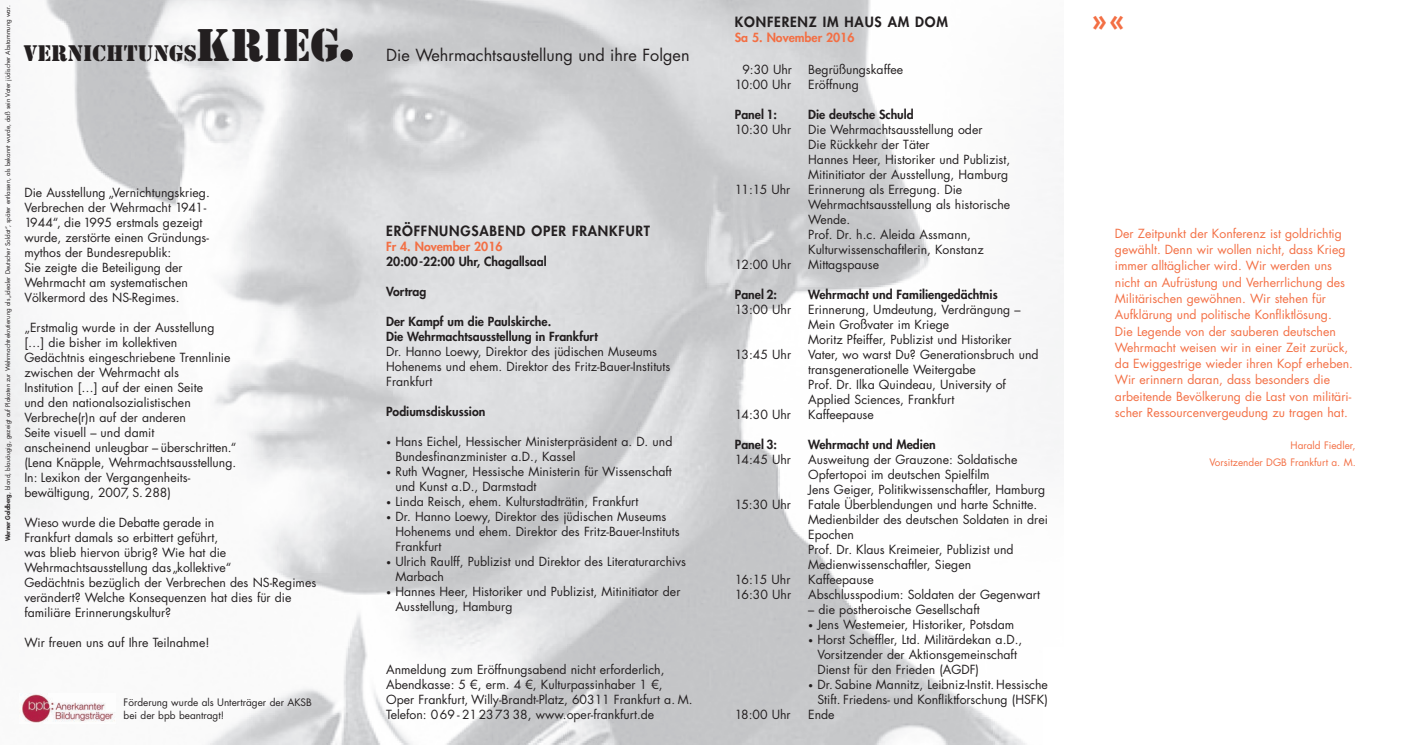
<style>
.page{position:relative;width:1407px;height:745px;background:#fff}
.page>*{position:absolute;margin:0;border:0;box-sizing:border-box;transform-origin:0 0}
.t1{font:800 28.75px "Futura LT";color:#f36f44}
.t2{font:23.38px "Stencil";color:#231f20}
.t3{font:16.25px "Futura LT";color:#231f20}
.t4{font:800 13.75px "Futura LT";letter-spacing:.06em;color:#231f20}
.t5{font:12.25px/15px "Futura LT";color:#231f20}
.t6{font:12.25px/16.2px "Futura LT";color:#f36f44}
.t7{font:800 12.25px/15px "Futura LT";color:#231f20}
.t8{font:800 12.25px "Futura LT";color:#f36f44}
.t9{font:10px/12.5px "Futura LT";color:#231f20}
.t10{font:10px/16.2px "Futura LT";color:#f36f44;text-align:right}
.t11{font:6.25px "Futura LT";letter-spacing:-.005em;color:#231f20}
.s1{font-weight:800}
.s2{font-size:47.5px}
.s3{font-size:65px}
.s4{font-size:8.75px}
</style>
<div class="page">
<img style="left:0;top:0;width:1063px;height:745px">
<img style="left:20px;top:693px;width:96px;height:31px">
<p class="t11" style="left:5px;top:541px;width:537px;rotate:-90deg"><span class="s1">Werner Goldberg</span>, blond, blauäugig, gezeigt auf Plakaten zur Wehrmachtrekrutierung als„idealer Deutscher Soldat“, später entlassen, als bekannt wurde, daß sein Vater jüdischer Abstammung war.</p>
<h2 class="t2" style="left:23px;top:44px;width:335px">VERNICHTUNGS<span class="s2">KRIEG</span><span class="s3">.</span></h2>
<p class="t5" style="left:24px;top:186px;width:187px">Die Ausstellung „Vernichtungskrieg.<br>Verbrechen der Wehrmacht 1941-<br>1944“, die 1995 erstmals gezeigt wurde, zerstörte einen Gründungs - mythos der Bundes republik:<br>Sie zeigte die Beteiligung der<br>Wehrmacht am systematischen<br>Völkermord des NS-Regimes.</p>
<p class="t5" style="left:24px;top:321px;width:214px">„Erstmalig wurde in der Ausstellung […] die bisher im kollektiven Gedächtnis eingeschriebene Trennlinie zwischen der Wehrmacht als<br>Institution […] auf der einen Seite<br>und den nationalsozialistischen Verbreche(r)n auf der anderen<br>Seite visuell – und damit<br>anscheinend unleugbar – überschritten.“ (Lena Knäpple, Wehr machts ausstellung.<br>In: Lexikon der Vergangenheits-<br>bewälti gung, 2007, S. 288)</p>
<p class="t5" style="left:24px;top:516px;width:293px">Wieso wurde die Debatte gerade in<br>Frankfurt damals so erbittert geführt,<br>was blieb hiervon übrig? Wie hat die Wehrmachtsausstellung das„kollektive“<br>Gedächt nis bezüglich der Verbrechen des NS-Regimes verändert? Welche Konsequenzen hat dies für die familiäre Erinnerungskultur?</p>
<p class="t5" style="left:24px;top:636px;width:187px">Wir freuen uns auf Ihre Teilnahme!</p>
<p class="t9" style="left:124px;top:697px;width:190px">Förderung wurde als Unterträger der AKSB bei der bpb beantragt!</p>
<h3 class="t3" style="left:386px;top:47px;width:305px">Die Wehrmachtsaustellung und ihre Folgen</h3>
<p class="t4" style="left:386px;top:226px;width:265px">ERÖFFNUNGSABEND OPER FRANKFURT</p>
<p class="t8" style="left:386px;top:242px;width:118px">Fr 4. November 2016</p>
<p class="t7" style="left:386px;top:256px;width:162px">20:00-22:00 Uhr, Chagallsaal</p>
<p class="t7" style="left:386px;top:286px;width:42px">Vortrag</p>
<p class="t7" style="left:386px;top:316px;width:213px">Der Kampf um die Paulskirche.<br>Die Wehrmachtsausstellung in Frankfurt</p>
<p class="t5" style="left:386px;top:345px;width:286px">Dr. Hanno Loewy, Direktor des jüdischen Museums<br>Hohenems und ehem. Direktor des Fritz-Bauer-Instituts<br>Frankfurt</p>
<p class="t7" style="left:386px;top:406px;width:101px">Podiumsdiskussion</p>
<p class="t5" style="left:395px;top:435px;width:278px;text-indent:-9px"><span class="s4">•</span> Hans Eichel, Hessischer Ministerpräsident a. D. und<br>Bundesfinanzminister a.D., Kassel</p>
<p class="t5" style="left:395px;top:465px;width:278px;text-indent:-9px"><span class="s4">•</span> Ruth Wagner, Hessische Ministerin für Wissenschaft und Kunst a.D., Darmstadt</p>
<p class="t5" style="left:386px;top:495px;width:254px"><span class="s4">•</span> Linda Reisch, ehem. Kulturstadträtin, Frankfurt</p>
<p class="t5" style="left:395px;top:510px;width:286px;text-indent:-9px"><span class="s4">•</span> Dr. Hanno Loewy, Direktor des jüdischen Museums<br>Hohenems und ehem. Direktor des Fritz-Bauer-Instituts<br>Frankfurt</p>
<p class="t5" style="left:395px;top:555px;width:292px;text-indent:-9px"><span class="s4">•</span> Ulrich Raulff, Publizist und Direktor des Literaturarchivs<br>Marbach</p>
<p class="t5" style="left:395px;top:585px;width:286px;text-indent:-9px"><span class="s4">•</span> Hannes Heer, Historiker und Publizist, Mitinitiator der<br>Ausstellung, Hamburg</p>
<p class="t5" style="left:386px;top:663px;width:308px">Anmeldung zum Eröffnungsabend nicht erforderlich, Abendkasse: 5 €, erm. 4 €, Kulturpassinhaber 1 €, Oper Frankfurt, Willy-Brandt-Platz, 60311 Frankfurt a. M.<br>Telefon: 069 - 212373 38, www.oper-frankfurt.de</p>
<p class="t4" style="left:734px;top:17px;width:215px">KONFERENZ IM HAUS AM DOM</p>
<p class="t8" style="left:734px;top:33px;width:121px">Sa 5. November 2016</p>
<p class="t5" style="left:742px;top:63px;width:51px">9:30 Uhr</p>
<p class="t5" style="left:808px;top:63px;width:96px">Begrüßungskaffee</p>
<p class="t5" style="left:734px;top:78px;width:58px">10:00 Uhr</p>
<p class="t5" style="left:808px;top:78px;width:52px">Eröffnung</p>
<p class="t7" style="left:734px;top:109px;width:44px">Panel 1:</p>
<p class="t7" style="left:808px;top:109px;width:107px">Die deutsche Schuld</p>
<p class="t5" style="left:734px;top:123px;width:58px">10:30 Uhr</p>
<p class="t5" style="left:808px;top:123px;width:203px">Die Wehrmachtsausstellung oder<br>Die Rückkehr der Täter<br>Hannes Heer, Historiker und Publizist, Mitinitiator der Ausstellung, Hamburg</p>
<p class="t5" style="left:734px;top:183px;width:57px">11:15 Uhr</p>
<p class="t5" style="left:808px;top:183px;width:203px">Erinnerung als Erregung. Die<br>Wehrmachtsausstellung als historische<br>Wende.<br>Prof. Dr. h.c. Aleida Assmann,<br>Kulturwissenschaftlerin, Konstanz</p>
<p class="t5" style="left:734px;top:258px;width:58px">12:00 Uhr</p>
<p class="t5" style="left:808px;top:258px;width:72px">Mittagspause</p>
<p class="t7" style="left:734px;top:288px;width:44px">Panel 2:</p>
<p class="t7" style="left:808px;top:288px;width:191px">Wehrmacht und Familiengedächtnis</p>
<p class="t5" style="left:734px;top:303px;width:58px">13:00 Uhr</p>
<p class="t5" style="left:808px;top:303px;width:214px">Erinnerung, Umdeutung, Verdrängung –<br>Mein Großvater im Kriege<br>Moritz Pfeiffer, Publizist und Historiker</p>
<p class="t5" style="left:734px;top:348px;width:58px">13:45 Uhr</p>
<p class="t5" style="left:808px;top:348px;width:232px">Vater, wo warst Du? Generationsbruch und transgenerationelle Weitergabe<br>Prof. Dr. Ilka Quindeau, University of Applied Sciences, Frankfurt</p>
<p class="t5" style="left:734px;top:408px;width:58px">14:30 Uhr</p>
<p class="t5" style="left:808px;top:408px;width:67px">Kaffeepause</p>
<p class="t7" style="left:734px;top:438px;width:44px">Panel 3:</p>
<p class="t7" style="left:808px;top:438px;width:129px">Wehrmacht und Medien</p>
<p class="t5" style="left:734px;top:453px;width:58px">14:45 Uhr</p>
<p class="t5" style="left:808px;top:453px;width:238px">Ausweitung der Grauzone: Soldatische<br>Opfertopoi im deutschen Spielfilm<br>Jens Geiger, Politikwissenschaftler, Hamburg</p>
<p class="t5" style="left:734px;top:498px;width:58px">15:30 Uhr</p>
<p class="t5" style="left:808px;top:498px;width:241px">Fatale Überblendungen und harte Schnitte.<br>Medienbilder des deutschen Soldaten in drei Epochen<br>Prof. Dr. Klaus Kreimeier, Publizist und Medienwissenschaftler, Siegen</p>
<p class="t5" style="left:734px;top:573px;width:57px">16:15 Uhr</p>
<p class="t5" style="left:808px;top:573px;width:67px">Kaffeepause</p>
<p class="t5" style="left:734px;top:588px;width:58px">16:30 Uhr</p>
<p class="t5" style="left:808px;top:588px;width:233px">Abschlusspodium: Soldaten der Gegenwart</p>
<p class="t5" style="left:808px;top:603px;width:173px">– die postheroische Gesellschaft</p>
<p class="t5" style="left:808px;top:618px;width:208px"><span class="s4">•</span> Jens Westemeier, Historiker, Potsdam</p>
<p class="t5" style="left:817px;top:633px;width:206px;text-indent:-9px"><span class="s4">•</span> Horst Scheffler, Ltd. Militärdekan a.D.,<br>Vorsitzender der Aktionsgemeinschaft<br>Dienst für den Frieden (AGDF)</p>
<p class="t5" style="left:808px;top:678px;width:241px;text-align:right"><span class="s4">•</span> Dr. Sabine Mannitz, Leibniz-Instit. Hessi sche<br>Stift. Friedens- und Konflikt forschung (HSFK)</p>
<p class="t5" style="left:734px;top:708px;width:57px">18:00 Uhr</p>
<p class="t5" style="left:808px;top:708px;width:28px">Ende</p>
<h1 class="t1" style="left:1091px;top:10px;width:34px">»«</h1>
<p class="t6" style="left:1114px;top:226px;width:239px">Der Zeitpunkt der Konferenz ist goldrichtig gewählt. Denn wir wollen nicht, dass Krieg immer alltäglicher wird. Wir werden uns nicht an Aufrüstung und Verherrlichung des Militärischen gewöhnen. Wir stehen für Aufklärung und politische Konfliktlösung.<br>Die Legende von der sauberen deutschen Wehrmacht weisen wir in einer Zeit zurück, da Ewiggestrige wieder ihren Kopf erheben.<br>Wir erinnern daran, dass besonders die arbeitende Bevölkerung die Last von militäri&shy;scher Ressourcenvergeudung zu tragen hat.</p>
<p class="t10" style="left:1209px;top:438px;width:148px">Harald Fiedler,<br>Vorsitzender DGB Frankfurt a. M.</p>
</div>
